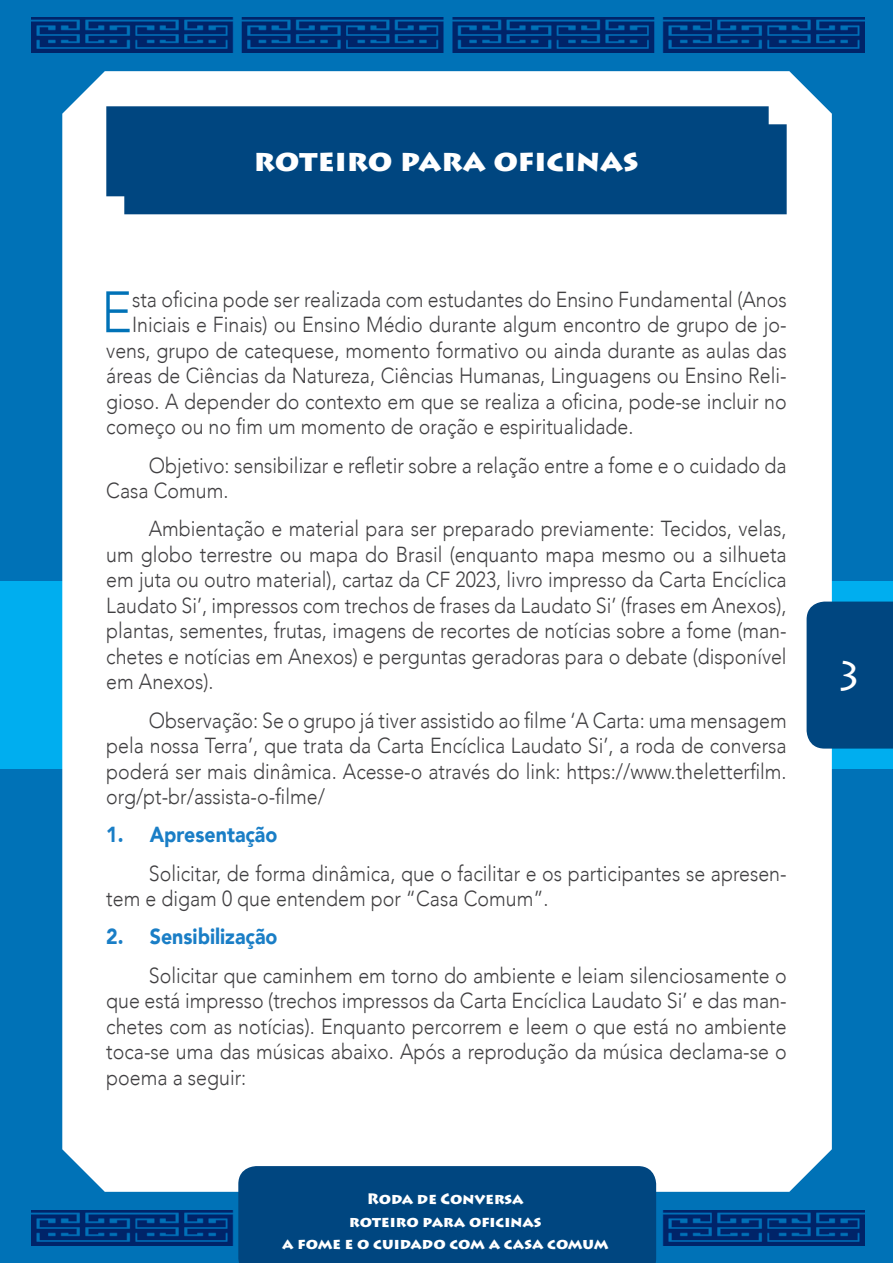
<style>
.page{position:relative;width:893px;height:1263px;background:#0072b7}
.page>*{position:absolute;margin:0;border:0;box-sizing:border-box;transform-origin:0 0}
.t1{font:300 57.75px "Avenir";color:#0072b7;scale:.9 1}
.t2{font:40.5px "Lithos Pro";color:#fff}
.t3{font:900 30px "Lithos Pro";color:#fff}
.t4{font:300 21.75px/25.5px "Avenir";color:#414042;text-align:justify;scale:.9 1}
.t5{font:900 21.75px "Avenir";color:#1a7ec6;scale:.9 1}
.t6{font:900 15px/22.5px "Lithos Pro";color:#fff;text-align:center}
</style>
<div class="page">
<div style="left:0;top:581px;width:893px;height:188px;background:#00aeef"></div>
<div style="left:62px;top:71px;width:770px;height:1121px;background:#fff"></div>
<img style="left:32px;top:17px;width:832px;height:35px">
<img style="left:32px;top:1210px;width:832px;height:35px">
<div style="left:238px;top:1166px;width:418px;height:97px;background:#004680"></div>
<div style="left:807px;top:602px;width:86px;height:147px;background:#004680"></div>
<div style="left:106px;top:106px;width:681px;height:108px;background:#004680"></div>
<h3 class="t3" style="left:254px;top:142px;width:386px">roteiro para oficinas</h3>
<h1 class="t1" style="left:101px;top:278px;width:36px">E</h1>
<p class="t4" style="left:132px;top:287px;width:729px">sta oficina pode ser realizada com estudantes do Ensino Fundamental (Anos</p>
<p class="t4" style="left:132px;top:312px;width:729px">Iniciais e Finais) ou Ensino Médio durante algum encontro de grupo de jo-</p>
<p class="t4" style="left:106px;top:338px;width:757px">vens, grupo de catequese, momento formativo ou ainda durante as aulas das</p>
<p class="t4" style="left:106px;top:363px;width:757px">áreas de Ciências da Natureza, Ciências Humanas, Linguagens ou Ensino Reli-</p>
<p class="t4" style="left:106px;top:389px;width:757px">gioso. A depender do contexto em que se realiza a oficina, pode-se incluir no</p>
<p class="t4" style="left:106px;top:414px;width:587px">começo ou no fim um momento de oração e espiritualidade.</p>
<p class="t4" style="left:106px;top:452px;width:757px;text-indent:43px">Objetivo: sensibilizar e refletir sobre a relação entre a fome e o cuidado da<br>Casa Comum.</p>
<p class="t4" style="left:106px;top:516px;width:757px;text-indent:43px">Ambientação e material para ser preparado previamente: Tecidos, velas, um globo terrestre ou mapa do Brasil (enquanto mapa mesmo ou a silhueta em juta ou outro material), cartaz da CF 2023, livro impresso da Carta Encíclica Laudato Si’, impressos com trechos de frases da Laudato Si’ (frases em Anexos), plantas, sementes, frutas, imagens de recortes de notícias sobre a fome (man&shy;chetes e notícias em Anexos) e perguntas geradoras para o debate (disponível em Anexos).</p>
<p class="t4" style="left:106px;top:707px;width:757px;text-indent:43px">Observação: Se o grupo já tiver assistido ao filme ‘A Carta: uma mensagem pela nossa Terra’, que trata da Carta Encíclica Laudato Si’, a roda de conversa poderá ser mais dinâmica. Acesse-o através do link: https://www.theletterfilm. org/pt-br/assista-o-filme/</p>
<p class="t5" style="left:106px;top:816px;width:192px">1. Apresentação</p>
<p class="t4" style="left:106px;top:860px;width:757px;text-indent:43px">Solicitar, de forma dinâmica, que o facilitar e os participantes se apresen&shy;tem e digam 0 que entendem por “Casa Comum”.</p>
<p class="t5" style="left:106px;top:918px;width:192px">2. Sensibilização</p>
<p class="t4" style="left:106px;top:962px;width:757px;text-indent:43px">Solicitar que caminhem em torno do ambiente e leiam silenciosamente o que está impresso (trechos impressos da Carta Encíclica Laudato Si’ e das man&shy;chetes com as notícias). Enquanto percorrem e leem o que está no ambiente toca-se uma das músicas abaixo. Após a reprodução da música declama-se o poema a seguir:</p>
<p class="t6" style="left:282px;top:1188px;width:328px">Roda de Conversa<br>roteiro para oficinas<br>a fome e o cuidado com a casa comum</p>
<h2 class="t2" style="left:835px;top:652px;width:30px">3</h2>
</div>
